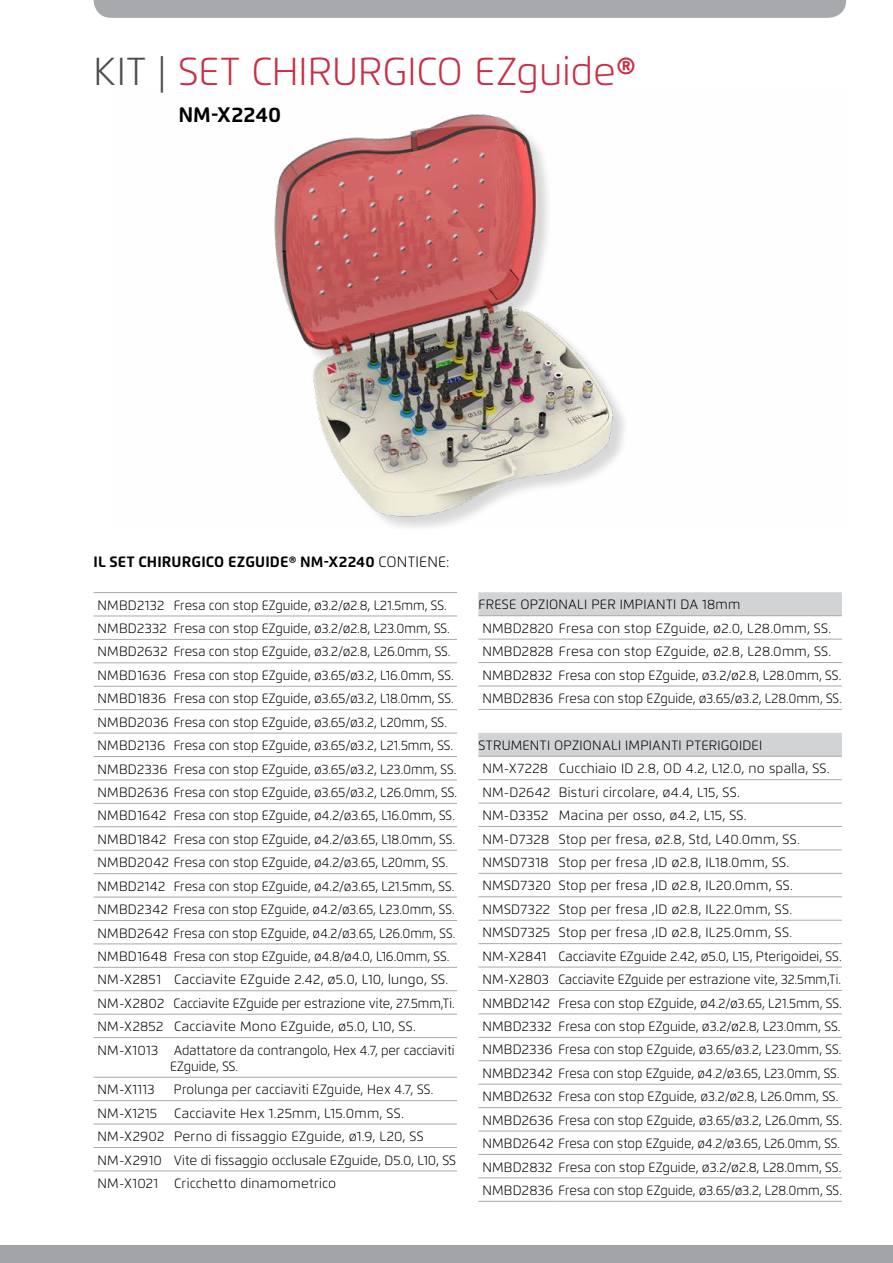
<style>
.page{position:relative;width:893px;height:1263px;background:#fff}
.page>*{position:absolute;margin:0;border:0;box-sizing:border-box;transform-origin:0 0}
.t1{font:300 39px "Flexo";color:#c92e46}
.t2{font:700 21px "Flexo";color:#000}
.t3{font:700 15px "Flexo";letter-spacing:.01em;color:#000}
.t4{font:300 13.5px/23.4px "Flexo";letter-spacing:.01em;color:#000}
.t5{font:300 13.5px/23.4px "Flexo";letter-spacing:.01em;color:#000;scale:.95 1}
.s1{color:#4c4c4e}
.s2{font-weight:700}
.s3{font-weight:300}
</style>
<div class="page">
<div style="left:0;top:1245px;width:893px;height:18px;background:#a2a4a7"></div>
<div style="left:94px;top:0;width:752px;height:18px;background:#a7a9ac"></div>
<img style="left:274px;top:114px;width:351px;height:414px">
<hr style="left:94px;top:592px;width:76px;height:1px;background:#a7a9ac">
<hr style="left:170px;top:592px;width:287px;height:1px;background:#a7a9ac">
<hr style="left:94px;top:616px;width:76px;height:1px;background:#a7a9ac">
<hr style="left:170px;top:616px;width:287px;height:1px;background:#a7a9ac">
<hr style="left:94px;top:639px;width:76px;height:1px;background:#a7a9ac">
<hr style="left:170px;top:639px;width:287px;height:1px;background:#a7a9ac">
<hr style="left:94px;top:662px;width:76px;height:1px;background:#a7a9ac">
<hr style="left:170px;top:662px;width:287px;height:1px;background:#a7a9ac">
<hr style="left:94px;top:686px;width:76px;height:1px;background:#a7a9ac">
<hr style="left:170px;top:686px;width:287px;height:1px;background:#a7a9ac">
<hr style="left:94px;top:709px;width:76px;height:1px;background:#a7a9ac">
<hr style="left:170px;top:709px;width:287px;height:1px;background:#a7a9ac">
<hr style="left:94px;top:733px;width:76px;height:1px;background:#a7a9ac">
<hr style="left:170px;top:733px;width:287px;height:1px;background:#a7a9ac">
<hr style="left:94px;top:756px;width:76px;height:1px;background:#a7a9ac">
<hr style="left:170px;top:756px;width:287px;height:1px;background:#a7a9ac">
<hr style="left:94px;top:780px;width:76px;height:1px;background:#a7a9ac">
<hr style="left:170px;top:780px;width:287px;height:1px;background:#a7a9ac">
<hr style="left:94px;top:803px;width:76px;height:1px;background:#a7a9ac">
<hr style="left:170px;top:803px;width:287px;height:1px;background:#a7a9ac">
<hr style="left:94px;top:826px;width:76px;height:1px;background:#a7a9ac">
<hr style="left:170px;top:826px;width:287px;height:1px;background:#a7a9ac">
<hr style="left:94px;top:850px;width:76px;height:1px;background:#a7a9ac">
<hr style="left:170px;top:850px;width:287px;height:1px;background:#a7a9ac">
<hr style="left:94px;top:873px;width:76px;height:1px;background:#a7a9ac">
<hr style="left:170px;top:873px;width:287px;height:1px;background:#a7a9ac">
<hr style="left:94px;top:897px;width:76px;height:1px;background:#a7a9ac">
<hr style="left:170px;top:897px;width:287px;height:1px;background:#a7a9ac">
<hr style="left:94px;top:920px;width:76px;height:1px;background:#a7a9ac">
<hr style="left:170px;top:920px;width:287px;height:1px;background:#a7a9ac">
<hr style="left:94px;top:944px;width:76px;height:1px;background:#a7a9ac">
<hr style="left:170px;top:944px;width:287px;height:1px;background:#a7a9ac">
<hr style="left:94px;top:967px;width:76px;height:1px;background:#a7a9ac">
<hr style="left:170px;top:967px;width:287px;height:1px;background:#a7a9ac">
<hr style="left:94px;top:990px;width:76px;height:1px;background:#a7a9ac">
<hr style="left:170px;top:990px;width:287px;height:1px;background:#a7a9ac">
<hr style="left:94px;top:1014px;width:76px;height:1px;background:#a7a9ac">
<hr style="left:170px;top:1014px;width:287px;height:1px;background:#a7a9ac">
<hr style="left:94px;top:1037px;width:76px;height:1px;background:#a7a9ac">
<hr style="left:170px;top:1037px;width:287px;height:1px;background:#a7a9ac">
<hr style="left:94px;top:1077px;width:76px;height:1px;background:#a7a9ac">
<hr style="left:170px;top:1077px;width:287px;height:1px;background:#a7a9ac">
<hr style="left:94px;top:1100px;width:76px;height:1px;background:#a7a9ac">
<hr style="left:170px;top:1100px;width:287px;height:1px;background:#a7a9ac">
<hr style="left:94px;top:1124px;width:76px;height:1px;background:#a7a9ac">
<hr style="left:170px;top:1124px;width:287px;height:1px;background:#a7a9ac">
<hr style="left:94px;top:1147px;width:76px;height:1px;background:#a7a9ac">
<hr style="left:170px;top:1147px;width:287px;height:1px;background:#a7a9ac">
<hr style="left:94px;top:1171px;width:76px;height:1px;background:#a7a9ac">
<hr style="left:170px;top:1171px;width:287px;height:1px;background:#a7a9ac">
<svg style="left:478px;top:592px;width:364px;height:164px"></svg>
<hr style="left:478px;top:615px;width:77px;height:1px;background:#a7a9ac">
<hr style="left:555px;top:615px;width:287px;height:1px;background:#a7a9ac">
<hr style="left:478px;top:639px;width:77px;height:1px;background:#a7a9ac">
<hr style="left:555px;top:639px;width:287px;height:1px;background:#a7a9ac">
<hr style="left:478px;top:662px;width:77px;height:1px;background:#a7a9ac">
<hr style="left:555px;top:662px;width:287px;height:1px;background:#a7a9ac">
<hr style="left:478px;top:686px;width:77px;height:1px;background:#a7a9ac">
<hr style="left:555px;top:686px;width:287px;height:1px;background:#a7a9ac">
<hr style="left:478px;top:709px;width:77px;height:1px;background:#a7a9ac">
<hr style="left:555px;top:709px;width:287px;height:1px;background:#a7a9ac">
<hr style="left:478px;top:756px;width:77px;height:1px;background:#a7a9ac">
<hr style="left:555px;top:756px;width:287px;height:1px;background:#a7a9ac">
<hr style="left:478px;top:779px;width:77px;height:1px;background:#a7a9ac">
<hr style="left:555px;top:779px;width:287px;height:1px;background:#a7a9ac">
<hr style="left:478px;top:803px;width:77px;height:1px;background:#a7a9ac">
<hr style="left:555px;top:803px;width:287px;height:1px;background:#a7a9ac">
<hr style="left:478px;top:826px;width:77px;height:1px;background:#a7a9ac">
<hr style="left:555px;top:826px;width:287px;height:1px;background:#a7a9ac">
<hr style="left:478px;top:850px;width:77px;height:1px;background:#a7a9ac">
<hr style="left:555px;top:850px;width:287px;height:1px;background:#a7a9ac">
<hr style="left:478px;top:873px;width:77px;height:1px;background:#a7a9ac">
<hr style="left:555px;top:873px;width:287px;height:1px;background:#a7a9ac">
<hr style="left:478px;top:896px;width:77px;height:1px;background:#a7a9ac">
<hr style="left:555px;top:896px;width:287px;height:1px;background:#a7a9ac">
<hr style="left:478px;top:920px;width:77px;height:1px;background:#a7a9ac">
<hr style="left:555px;top:920px;width:287px;height:1px;background:#a7a9ac">
<hr style="left:478px;top:943px;width:77px;height:1px;background:#a7a9ac">
<hr style="left:555px;top:943px;width:287px;height:1px;background:#a7a9ac">
<hr style="left:478px;top:967px;width:77px;height:1px;background:#a7a9ac">
<hr style="left:555px;top:967px;width:287px;height:1px;background:#a7a9ac">
<hr style="left:478px;top:990px;width:77px;height:1px;background:#a7a9ac">
<hr style="left:555px;top:990px;width:287px;height:1px;background:#a7a9ac">
<hr style="left:478px;top:1014px;width:77px;height:1px;background:#a7a9ac">
<hr style="left:555px;top:1014px;width:287px;height:1px;background:#a7a9ac">
<hr style="left:478px;top:1037px;width:77px;height:1px;background:#a7a9ac">
<hr style="left:555px;top:1037px;width:287px;height:1px;background:#a7a9ac">
<hr style="left:478px;top:1060px;width:77px;height:1px;background:#a7a9ac">
<hr style="left:555px;top:1060px;width:287px;height:1px;background:#a7a9ac">
<hr style="left:478px;top:1084px;width:77px;height:1px;background:#a7a9ac">
<hr style="left:555px;top:1084px;width:287px;height:1px;background:#a7a9ac">
<hr style="left:478px;top:1107px;width:77px;height:1px;background:#a7a9ac">
<hr style="left:555px;top:1107px;width:287px;height:1px;background:#a7a9ac">
<hr style="left:478px;top:1131px;width:77px;height:1px;background:#a7a9ac">
<hr style="left:555px;top:1131px;width:287px;height:1px;background:#a7a9ac">
<hr style="left:478px;top:1154px;width:77px;height:1px;background:#a7a9ac">
<hr style="left:555px;top:1154px;width:287px;height:1px;background:#a7a9ac">
<hr style="left:478px;top:1177px;width:77px;height:1px;background:#a7a9ac">
<hr style="left:555px;top:1177px;width:287px;height:1px;background:#a7a9ac">
<hr style="left:478px;top:1201px;width:77px;height:1px;background:#a7a9ac">
<hr style="left:555px;top:1201px;width:287px;height:1px;background:#a7a9ac">
<h1 class="t1" style="left:94px;top:48px;width:544px"><span class="s1">KIT |</span> SET CHIRURGICO EZguide<span class="s2">®</span></h1>
<h2 class="t2" style="left:178px;top:102px;width:104px">NM-X2240</h2>
<p class="t3" style="left:94px;top:553px;width:358px">IL SET CHIRURGICO EZGUIDE® NM-X2240 <span class="s3">CONTIENE:</span></p>
<p class="t4" style="left:98px;top:593px;width:361px">NMBD2132 Fresa con stop EZguide, ø3.2/ø2.8, L21.5mm, SS.<br>NMBD2332 Fresa con stop EZguide, ø3.2/ø2.8, L23.0mm, SS.<br>NMBD2632 Fresa con stop EZguide, ø3.2/ø2.8, L26.0mm, SS.<br>NMBD1636 Fresa con stop EZguide, ø3.65/ø3.2, L16.0mm, SS.<br>NMBD1836 Fresa con stop EZguide, ø3.65/ø3.2, L18.0mm, SS.<br>NMBD2036 Fresa con stop EZguide, ø3.65/ø3.2, L20mm, SS.<br>NMBD2136 Fresa con stop EZguide, ø3.65/ø3.2, L21.5mm, SS.<br>NMBD2336 Fresa con stop EZguide, ø3.65/ø3.2, L23.0mm, SS.<br>NMBD2636 Fresa con stop EZguide, ø3.65/ø3.2, L26.0mm, SS.<br>NMBD1642 Fresa con stop EZguide, ø4.2/ø3.65, L16.0mm, SS.<br>NMBD1842 Fresa con stop EZguide, ø4.2/ø3.65, L18.0mm, SS.<br>NMBD2042 Fresa con stop EZguide, ø4.2/ø3.65, L20mm, SS.<br>NMBD2142 Fresa con stop EZguide, ø4.2/ø3.65, L21.5mm, SS.<br>NMBD2342 Fresa con stop EZguide, ø4.2/ø3.65, L23.0mm, SS.<br>NMBD2642 Fresa con stop EZguide, ø4.2/ø3.65, L26.0mm, SS.<br>NMBD1648 Fresa con stop EZguide, ø4.8/ø4.0, L16.0mm, SS.<br>NM-X2851 Cacciavite EZguide 2.42, ø5.0, L10, lungo, SS.<br>NM-X2802 Cacciavite EZguide per estrazione vite, 27.5mm,Ti.<br>NM-X2852 Cacciavite Mono EZguide, ø5.0, L10, SS.<br>NM-X1013 Adattatore da contrangolo, Hex 4.7, per cacciaviti</p>
<p class="t5" style="left:170px;top:1054px;width:73px">EZguide, SS.</p>
<p class="t4" style="left:98px;top:1078px;width:59px">NM-X1113</p>
<p class="t5" style="left:98px;top:1078px;width:379px;text-indent:76px">Prolunga per cacciaviti EZguide, Hex 4.7, SS.<br>NM-X1215 Cacciavite Hex 1.25mm, L15.0mm, SS.<br>NM-X2902 Perno di fissaggio EZguide, ø1.9, L20, SS NM-X2910 Vite di fissaggio occlusale EZguide, D5.0, L10, SS NM-X1021 Cricchetto dinamometrico</p>
<p class="t4" style="left:482px;top:593px;width:361px;text-indent:-4px">FRESE OPZIONALI PER IMPIANTI DA 18mm<br>NMBD2820 Fresa con stop EZguide, ø2.0, L28.0mm, SS.<br>NMBD2828 Fresa con stop EZguide, ø2.8, L28.0mm, SS.<br>NMBD2832 Fresa con stop EZguide, ø3.2/ø2.8, L28.0mm, SS.<br>NMBD2836 Fresa con stop EZguide, ø3.65/ø3.2, L28.0mm, SS.</p>
<p class="t4" style="left:482px;top:733px;width:361px;text-indent:-4px">STRUMENTI OPZIONALI IMPIANTI PTERIGOIDEI<br>NM-X7228 Cucchiaio ID 2.8, OD 4.2, L12.0, no spalla, SS.<br>NM-D2642 Bisturi circolare, ø4.4, L15, SS.<br>NM-D3352 Macina per osso, ø4.2, L15, SS.<br>NM-D7328 Stop per fresa, ø2.8, Std, L40.0mm, SS.<br>NMSD7318 Stop per fresa ,ID ø2.8, IL18.0mm, SS.<br>NMSD7320 Stop per fresa ,ID ø2.8, IL20.0mm, SS.<br>NMSD7322 Stop per fresa ,ID ø2.8, IL22.0mm, SS.<br>NMSD7325 Stop per fresa ,ID ø2.8, IL25.0mm, SS.<br>NM-X2841 Cacciavite EZguide 2.42, ø5.0, L15, Pterigoidei, SS.<br>NM-X2803 Cacciavite EZguide per estrazione vite, 32.5mm,Ti.<br>NMBD2142 Fresa con stop EZguide, ø4.2/ø3.65, L21.5mm, SS.<br>NMBD2332 Fresa con stop EZguide, ø3.2/ø2.8, L23.0mm, SS.<br>NMBD2336 Fresa con stop EZguide, ø3.65/ø3.2, L23.0mm, SS.<br>NMBD2342 Fresa con stop EZguide, ø4.2/ø3.65, L23.0mm, SS.<br>NMBD2632 Fresa con stop EZguide, ø3.2/ø2.8, L26.0mm, SS.<br>NMBD2636 Fresa con stop EZguide, ø3.65/ø3.2, L26.0mm, SS.<br>NMBD2642 Fresa con stop EZguide, ø4.2/ø3.65, L26.0mm, SS.<br>NMBD2832 Fresa con stop EZguide, ø3.2/ø2.8, L28.0mm, SS.<br>NMBD2836 Fresa con stop EZguide, ø3.65/ø3.2, L28.0mm, SS.</p>
</div>
